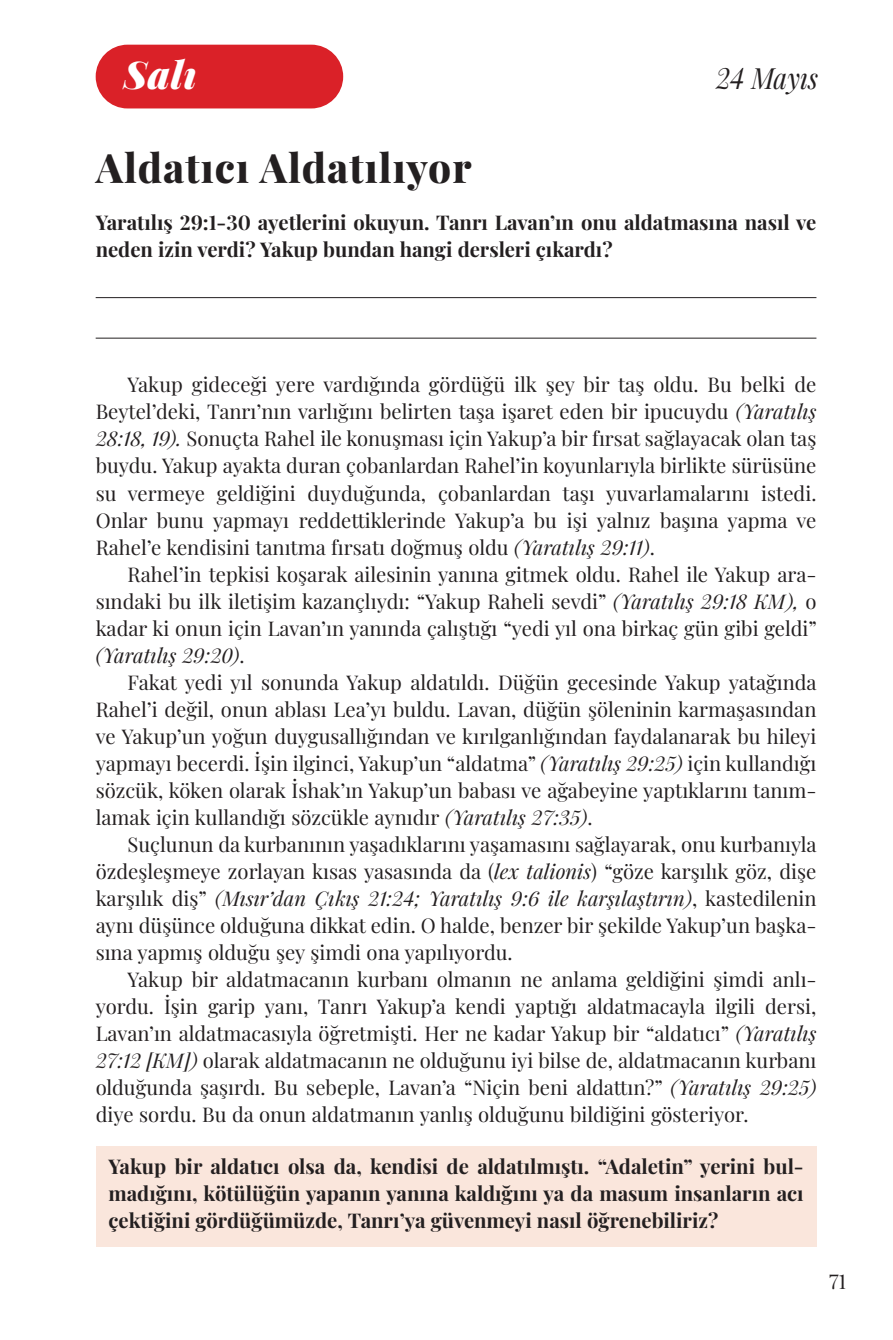
<style>
.page{position:relative;width:893px;height:1340px;background:#fff}
.page>*{position:absolute;margin:0;border:0;box-sizing:border-box;transform-origin:0 0}
.Day_Title{font:800 40.5px "Playfair Display";letter-spacing:.025em;color:#231f20}
.Days_of_the_week{font:italic 900 38.25px "Playfair Display";color:#fff}
.Lesson_Dates{font:italic 29.25px "Playfair Display";color:#231f20;scale:.9 1}
.Body_Text_TR{font:20.25px/27px "Playfair Display";color:#231f20;text-align:justify}
.Question_w_Color{font:700 20.25px/27px "Playfair Display";color:#231f20;text-align:justify}
.Questions{font:700 20.25px/27px "Playfair Display";color:#231f20}
.s1{font-style:italic}
</style>
<div class="page">
<div style="left:96px;top:45px;width:247px;height:63px;background:#da2128;border-radius:32px"></div>
<hr style="left:96px;top:297px;width:720px;height:1px;background:#231f20">
<hr style="left:96px;top:338px;width:720px;height:1px;background:#231f20">
<div style="left:96px;top:1145px;width:720px;height:101px;background:#fae6dc"></div>
<p class="Days_of_the_week" style="left:124px;top:45px;width:74px">Salı</p>
<p class="Lesson_Dates" style="left:716px;top:55px;width:115px">24 Mayıs</p>
<p class="Day_Title" style="left:96px;top:136px;width:377px">Aldatıcı Aldatılıyor</p>
<p class="Questions" style="left:96px;top:207px;width:722px">Yaratılış 29:1-30 ayetlerini okuyun. Tanrı Lavan’ın onu aldatmasına nasıl ve neden izin verdi? Yakup bundan hangi dersleri çıkardı?</p>
<p class="Body_Text_TR" style="left:96px;top:369px;width:722px;text-indent:32px">Yakup gideceği yere vardığında gördüğü ilk şey bir taş oldu. Bu belki de Beytel’deki, Tanrı’nın varlığını belirten taşa işaret eden bir ipucuydu <span class="s1">(Yaratılış 28:18, 19).</span> Sonuçta Rahel ile konuşması için Yakup’a bir fırsat sağlayacak olan taş buydu. Yakup ayakta duran çobanlardan Rahel’in koyunlarıyla birlikte sürüsüne su vermeye geldiğini duyduğunda, çobanlardan taşı yuvarlamalarını istedi.<br>Onlar bunu yapmayı reddettiklerinde Yakup’a bu işi yalnız başına yapma ve Rahel’e kendisini tanıtma fırsatı doğmuş oldu <span class="s1">(Yaratılış 29:11)</span>.</p>
<p class="Body_Text_TR" style="left:96px;top:558px;width:723px;text-indent:32px">Rahel’in tepkisi koşarak ailesinin yanına gitmek oldu. Rahel ile Yakup ara&shy;sındaki bu ilk iletişim kazançlıydı: “Yakup Raheli sevdi” <span class="s1">(Yaratılış 29:18 KM),</span> o kadar ki onun için Lavan’ın yanında çalıştığı “yedi yıl ona birkaç gün gibi geldi” <span class="s1">(Yaratılış 29:20)</span>.</p>
<p class="Body_Text_TR" style="left:96px;top:666px;width:722px;text-indent:32px">Fakat yedi yıl sonunda Yakup aldatıldı. Düğün gecesinde Yakup yatağında Rahel’i değil, onun ablası Lea’yı buldu. Lavan, düğün şöleninin karmaşasından ve Yakup’un yoğun duygusallığından ve kırılganlığından faydalanarak bu hileyi yapmayı becerdi. İşin ilginci, Yakup’un “aldatma” <span class="s1">(Yaratılış 29:25)</span> için kullandığı sözcük, köken olarak İshak’ın Yakup’un babası ve ağabeyine yaptıklarını tanım&shy;lamak için kullandığı sözcükle aynıdır <span class="s1">(Yaratılış 27:35)</span>.</p>
<p class="Body_Text_TR" style="left:96px;top:828px;width:722px;text-indent:32px">Suçlunun da kurbanının yaşadıklarını yaşamasını sağlayarak, onu kurbanıyla özdeşleşmeye zorlayan kısas yasasında da (<span class="s1">lex talionis</span>) “göze karşılık göz, dişe karşılık diş” <span class="s1">(Mısır’dan Çıkış 21:24; Yaratılış 9:6 ile karşılaştırın)</span>, kastedilenin aynı düşünce olduğuna dikkat edin. O halde, benzer bir şekilde Yakup’un başka&shy;sına yapmış olduğu şey şimdi ona yapılıyordu.</p>
<p class="Body_Text_TR" style="left:96px;top:963px;width:722px;text-indent:32px">Yakup bir aldatmacanın kurbanı olmanın ne anlama geldiğini şimdi anlı&shy;yordu. İşin garip yanı, Tanrı Yakup’a kendi yaptığı aldatmacayla ilgili dersi, Lavan’ın aldatmacasıyla öğretmişti. Her ne kadar Yakup bir “aldatıcı” <span class="s1">(Yaratılış 27:12 [KM])</span> olarak aldatmacanın ne olduğunu iyi bilse de, aldatmacanın kurbanı olduğunda şaşırdı. Bu sebeple, Lavan’a “Niçin beni aldattın?” <span class="s1">(Yaratılış 29:25) </span>diye sordu. Bu da onun aldatmanın yanlış olduğunu bildiğini gösteriyor.</p>
<p class="Question_w_Color" style="left:108px;top:1151px;width:697px">Yakup bir aldatıcı olsa da, kendisi de aldatılmıştı. “Adaletin” yerini bul&shy;madığını, kötülüğün yapanın yanına kaldığını ya da masum insanların acı çektiğini gördüğümüzde, Tanrı’ya güvenmeyi nasıl öğrenebiliriz?</p>
<p class="Body_Text_TR" style="left:829px;top:1266px;width:18px">71</p>
</div>
